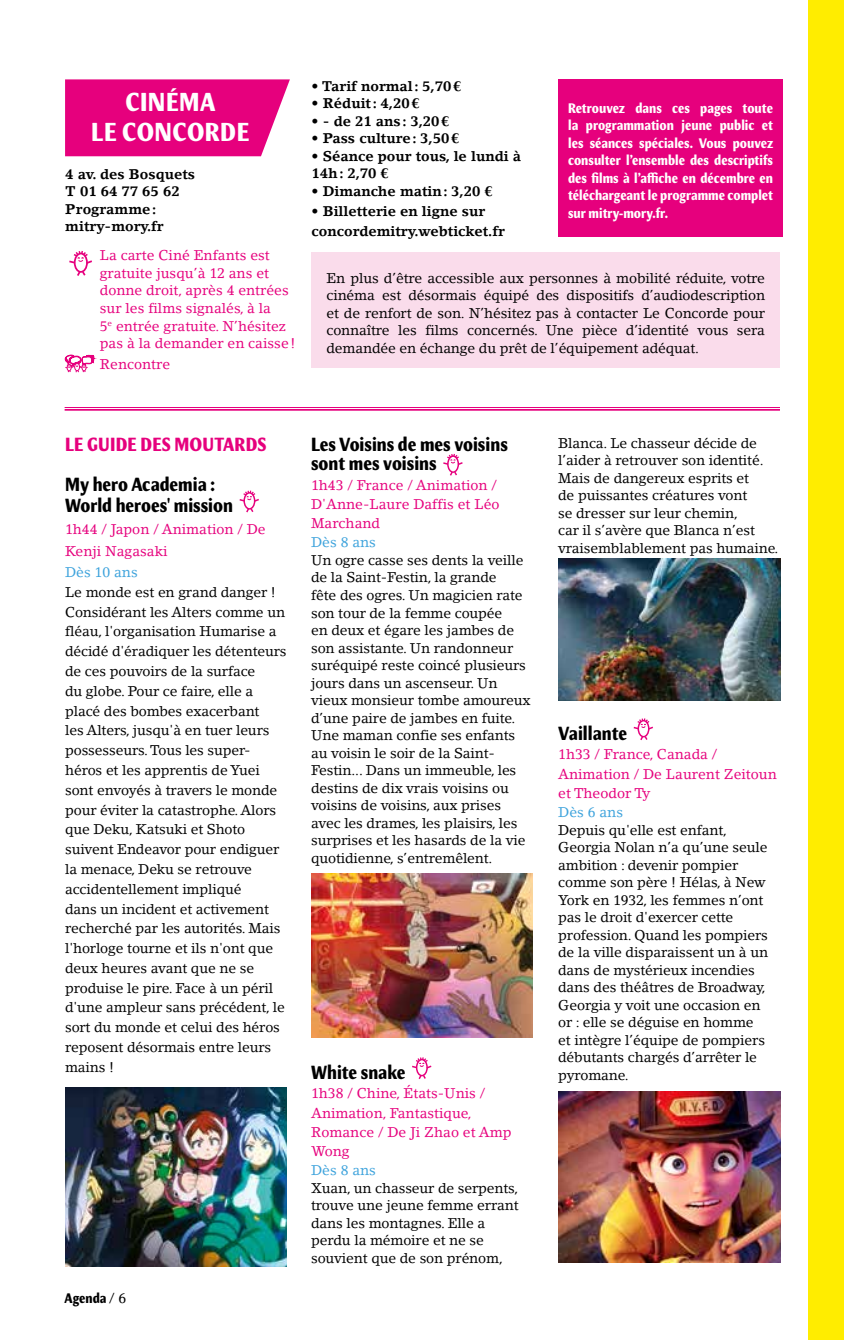
<style>
.page{position:relative;width:844px;height:1340px;background:#fff}
.page>*{position:absolute;margin:0;border:0;box-sizing:border-box;transform-origin:0 0}
.t1{font:700 condensed 26.25px/29.8px "Meadow Pro";letter-spacing:.02em;color:#fff;text-align:center}
.t2{font:700 condensed 19.25px/21.5px "Meadow Pro";color:#000}
.t3{font:700 condensed 19.25px "Meadow Pro";letter-spacing:.01em;color:#e6007d}
.t4{font:14px/17.5px "Lino Letter";letter-spacing:-.01em;color:#000}
.t5{font:14px/19.2px "Lino Letter";color:#e6007d}
.t6{font:700 14px/17.5px "Lino Letter";color:#000}
.t7{font:700 condensed 14px/17.5px "Meadow Pro";color:#fff;text-align:justify}
.t8{font:14px "Lino Letter";color:#3ea3dc}
.t9{font:700 condensed 14px "Meadow Pro";color:#000}
.s1{font-family:"Lino Letter";font-weight:400;font-stretch:normal}
</style>
<div class="page">
<img style="left:558px;top:558px;width:221px;height:143px">
<svg style="left:633px;top:718px;width:20px;height:23px"></svg>
<img style="left:558px;top:1091px;width:221px;height:171px">
<svg style="left:239px;top:490px;width:20px;height:23px"></svg>
<img style="left:65px;top:1087px;width:222px;height:179px">
<svg style="left:65px;top:79px;width:225px;height:77px;background:#e71186"></svg>
<svg style="left:69px;top:251px;width:23px;height:25px"></svg>
<hr style="left:65px;top:407px;width:714px;height:1px;background:#e6007d">
<hr style="left:65px;top:409px;width:714px;height:2px;background:#e6007d">
<svg style="left:65px;top:355px;width:29px;height:18px"></svg>
<svg style="left:443px;top:454px;width:20px;height:22px"></svg>
<img style="left:311px;top:873px;width:221px;height:164px">
<svg style="left:412px;top:1057px;width:20px;height:22px"></svg>
<div style="left:311px;top:252px;width:468px;height:116px;background:#fadceb"></div>
<div style="left:558px;top:79px;width:224px;height:157px;background:#e6007d"></div>
<div style="left:807px;top:0;width:36px;height:1339px;background:#ffed00"></div>
<h1 class="t1" style="left:91px;top:87px;width:159px">CINÉMA<br>LE CONCORDE</h1>
<p class="t6" style="left:65px;top:165px;width:131px">4 av. des Bosquets<br>T 01 64 77 65 62<br>Programme: mitry-mory.fr</p>
<p class="t5" style="left:100px;top:247px;width:197px;line-height:17.5px">La carte Ciné Enfants est gratuite jusqu’à 12 ans et donne droit, après 4 entrées sur les films signalés, à la<br>5<sup>e</sup> entrée gratuite. N’hésitez pas à la demander en caisse!</p>
<p class="t5" style="left:100px;top:354px;width:72px">Rencontre</p>
<p class="t6" style="left:311px;top:77px;width:151px">• Tarif normal: 5,70€</p>
<p class="t6" style="left:311px;top:94px;width:109px">• Réduit: 4,20€</p>
<p class="t6" style="left:311px;top:112px;width:139px">• - de 21 ans: 3,20€</p>
<p class="t6" style="left:311px;top:129px;width:149px">• Pass culture: 3,50€</p>
<p class="t6" style="left:311px;top:147px;width:211px">• Séance pour tous, le lundi à<br>14h: 2,70 €</p>
<p class="t6" style="left:311px;top:182px;width:182px">• Dimanche matin: 3,20 €</p>
<p class="t6" style="left:311px;top:201px;width:195px;line-height:20.1px">• Billetterie en ligne sur concordemitry.webticket.fr</p>
<p class="t7" style="left:568px;top:99px;width:206px">Retrouvez dans ces pages toute la programmation jeune public et les séances spéciales. Vous pouvez consulter l’ensemble des descriptifs des films à l’affiche en décembre en téléchargeant le programme complet sur mitry-mory.fr.</p>
<p class="t4" style="left:326px;top:269px;width:440px;text-align:justify">En plus d’être accessible aux personnes à mobilité réduite, votre cinéma est désormais équipé des dispositifs d’audiodescription et de renfort de son. N’hésitez pas à contacter Le Concorde pour connaître les films concernés. Une pièce d’identité vous sera demandée en échange du prêt de l’équipement adéquat.</p>
<h2 class="t3" style="left:65px;top:433px;width:203px">LE GUIDE DES MOUTARDS</h2>
<h2 class="t2" style="left:65px;top:473px;width:169px">My hero Academia :<br>World heroes' mission</h2>
<p class="t5" style="left:65px;top:518px;width:202px;line-height:21.5px">1h44 / Japon / Animation / De<br>Kenji Nagasaki</p>
<p class="t8" style="left:65px;top:563px;width:74px">Dès 10 ans</p>
<p class="t4" style="left:65px;top:582px;width:223px;line-height:19.8px">Le monde est en grand danger !<br>Considérant les Alters comme un fléau, l'organisation Humarise a décidé d'éradiquer les détenteurs de ces pouvoirs de la surface<br>du globe. Pour ce faire, elle a placé des bombes exacerbant<br>les Alters, jusqu'à en tuer leurs possesseurs. Tous les super&shy;héros et les apprentis de Yuei sont envoyés à travers le monde pour éviter la catastrophe. Alors que Deku, Katsuki et Shoto suivent Endeavor pour endiguer la menace, Deku se retrouve accidentellement impliqué<br>dans un incident et activement recherché par les autorités. Mais l'horloge tourne et ils n'ont que deux heures avant que ne se produise le pire. Face à un péril d'une ampleur sans précédent, le sort du monde et celui des héros reposent désormais entre leurs mains !</p>
<p class="t9" style="left:64px;top:1290px;width:63px">Agenda <span class="s1">/ 6</span></p>
<h2 class="t2" style="left:311px;top:435px;width:198px;line-height:19.2px">Les Voisins de mes voisins sont mes voisins</h2>
<p class="t5" style="left:311px;top:475px;width:190px">1h43 / France / Animation /<br>D'Anne-Laure Daffis et Léo<br>Marchand</p>
<p class="t8" style="left:311px;top:534px;width:66px">Dès 8 ans</p>
<p class="t4" style="left:311px;top:551px;width:221px">Un ogre casse ses dents la veille de la Saint-Festin, la grande<br>fête des ogres. Un magicien rate son tour de la femme coupée<br>en deux et égare les jambes de son assistante. Un randonneur suréquipé reste coincé plusieurs jours dans un ascenseur. Un vieux monsieur tombe amoureux d’une paire de jambes en fuite.<br>Une maman confie ses enfants au voisin le soir de la Saint-<br>Festin... Dans un immeuble, les destins de dix vrais voisins ou voisins de voisins, aux prises avec les drames, les plaisirs, les surprises et les hasards de la vie quotidienne, s’entremêlent.</p>
<h2 class="t2" style="left:311px;top:1061px;width:96px">White snake</h2>
<p class="t5" style="left:311px;top:1083px;width:202px">1h38 / Chine, États-Unis /<br>Animation, Fantastique,<br>Romance / De Ji Zhao et Amp<br>Wong</p>
<p class="t8" style="left:311px;top:1161px;width:66px">Dès 8 ans</p>
<p class="t4" style="left:311px;top:1179px;width:209px">Xuan, un chasseur de serpents, trouve une jeune femme errant dans les montagnes. Elle a perdu la mémoire et ne se souvient que de son prénom,</p>
<p class="t4" style="left:558px;top:434px;width:222px">Blanca. Le chasseur décide de l’aider à retrouver son identité.<br>Mais de dangereux esprits et<br>de puissantes créatures vont<br>se dresser sur leur chemin,<br>car il s’avère que Blanca n’est vraisemblablement pas humaine.</p>
<h2 class="t2" style="left:558px;top:723px;width:70px">Vaillante</h2>
<p class="t5" style="left:558px;top:745px;width:220px">1h33 / France, Canada /<br>Animation / De Laurent Zeitoun et Theodor Ty</p>
<p class="t8" style="left:558px;top:803px;width:66px">Dès 6 ans</p>
<p class="t4" style="left:558px;top:821px;width:211px">Depuis qu'elle est enfant,<br>Georgia Nolan n’a qu’une seule ambition : devenir pompier comme son père ! Hélas, à New<br>York en 1932, les femmes n’ont pas le droit d'exercer cette profession. Quand les pompiers de la ville disparaissent un à un dans de mystérieux incendies dans des théâtres de Broadway,<br>Georgia y voit une occasion en or : elle se déguise en homme et intègre l’équipe de pompiers débutants chargés d’arrêter le pyromane.</p>
</div>
